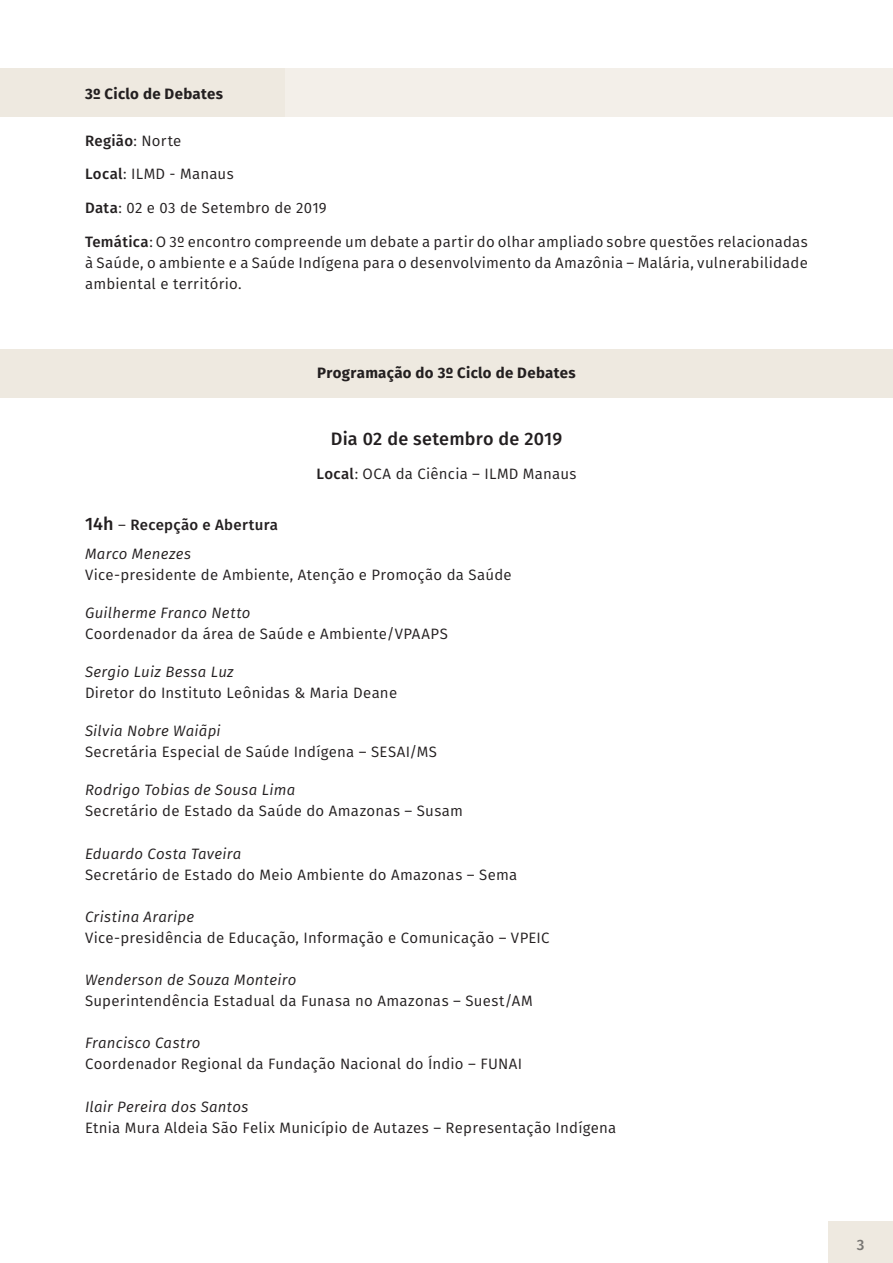
<style>
.page{position:relative;width:893px;height:1263px;background:#fff}
.page>*{position:absolute;margin:0;border:0;box-sizing:border-box;transform-origin:0 0}
.Paragrafo_corpo{font:500 18px "Fira Sans";letter-spacing:.01em;color:#231f20}
.Paragrafo_corpo-2{font:15px/21px "Fira Sans";letter-spacing:.015em;color:#231f20}
.subtitulos{font:700 15px "Fira Sans";letter-spacing:.02em;color:#231f20}
.Paragrafo_corpo-3{font:500 15px "Fira Sans";letter-spacing:.02em;color:#231f20}
.t1{font:500 15px "Fira Sans";color:#797774}
.s1{font-weight:400}
.s2{font-weight:500}
.s3{font-size:18px}
.s4{font-style:italic}
</style>
<div class="page">
<div style="left:828px;top:1222px;width:65px;height:41px;background:#eee9e0"></div>
<div style="left:0;top:349px;width:893px;height:49px;background:#eee9e0"></div>
<div style="left:0;top:68px;width:893px;height:49px;background:#eee9e0"></div>
<div style="left:285px;top:68px;width:608px;height:49px;background:#f3efe9"></div>
<p class="subtitulos" style="left:85px;top:81px;width:140px">3º Ciclo de Debates</p>
<p class="Paragrafo_corpo-3" style="left:85px;top:128px;width:98px">Região<span class="s1">: Norte</span></p>
<p class="Paragrafo_corpo-2" style="left:85px;top:163px;width:150px"><span class="s2">Local</span>: ILMD - Manaus</p>
<p class="Paragrafo_corpo-2" style="left:85px;top:197px;width:243px"><span class="s2">Data</span>: 02 e 03 de Setembro de 2019</p>
<p class="Paragrafo_corpo-2" style="left:85px;top:231px;width:724px;text-align:justify"><span class="s2">Temática</span>: O 3º encontro compreende um debate a partir do olhar ampliado sobre questões relacionadas à Saúde, o ambiente e a Saúde Indígena para o desenvolvimento da Amazônia – Malária, vulnerabilidade ambiental e território.</p>
<p class="subtitulos" style="left:317px;top:360px;width:260px">Programação do 3º Ciclo de Debates</p>
<p class="Paragrafo_corpo" style="left:331px;top:424px;width:233px">Dia 02 de setembro de 2019</p>
<p class="Paragrafo_corpo-2" style="left:316px;top:463px;width:262px"><span class="s2">Local</span>: OCA da Ciência – ILMD Manaus</p>
<p class="Paragrafo_corpo-3" style="left:85px;top:512px;width:195px"><span class="s3">14h</span> <span class="s1">–</span> Recepção e Abertura</p>
<p class="Paragrafo_corpo-2" style="left:85px;top:543px;width:428px"><span class="s4">Marco Menezes<br></span>Vice-presidente de Ambiente, Atenção e Promoção da Saúde</p>
<p class="Paragrafo_corpo-2" style="left:85px;top:602px;width:364px"><span class="s4">Guilherme Franco Netto<br></span>Coordenador da área de Saúde e Ambiente/VPAAPS</p>
<p class="Paragrafo_corpo-2" style="left:85px;top:661px;width:314px"><span class="s4">Sergio Luiz Bessa Luz<br></span>Diretor do Instituto Leônidas &amp; Maria Deane</p>
<p class="Paragrafo_corpo-2" style="left:85px;top:720px;width:354px"><span class="s4">Silvia Nobre Waiãpi<br></span>Secretária Especial de Saúde Indígena – SESAI/MS</p>
<p class="Paragrafo_corpo-2" style="left:85px;top:779px;width:379px"><span class="s4">Rodrigo Tobias de Sousa Lima<br></span>Secretário de Estado da Saúde do Amazonas – Susam</p>
<p class="Paragrafo_corpo-2" style="left:85px;top:842px;width:434px"><span class="s4">Eduardo Costa Taveira<br></span>Secretário de Estado do Meio Ambiente do Amazonas – Sema</p>
<p class="Paragrafo_corpo-2" style="left:85px;top:906px;width:466px"><span class="s4">Cristina Araripe<br></span>Vice-presidência de Educação, Informação e Comunicação – VPEIC</p>
<p class="Paragrafo_corpo-2" style="left:85px;top:969px;width:449px"><span class="s4">Wenderson de Souza Monteiro<br></span>Superintendência Estadual da Funasa no Amazonas – Suest/AM</p>
<p class="Paragrafo_corpo-2" style="left:85px;top:1032px;width:439px"><span class="s4">Francisco Castro<br></span>Coordenador Regional da Fundação Nacional do Índio – FUNAI</p>
<p class="Paragrafo_corpo-2" style="left:85px;top:1095px;width:533px"><span class="s4">Ilair Pereira dos Santos<br></span>Etnia Mura Aldeia São Felix Município de Autazes – Representação Indígena</p>
<p class="t1" style="left:857px;top:1232px;width:9px">3</p>
</div>
